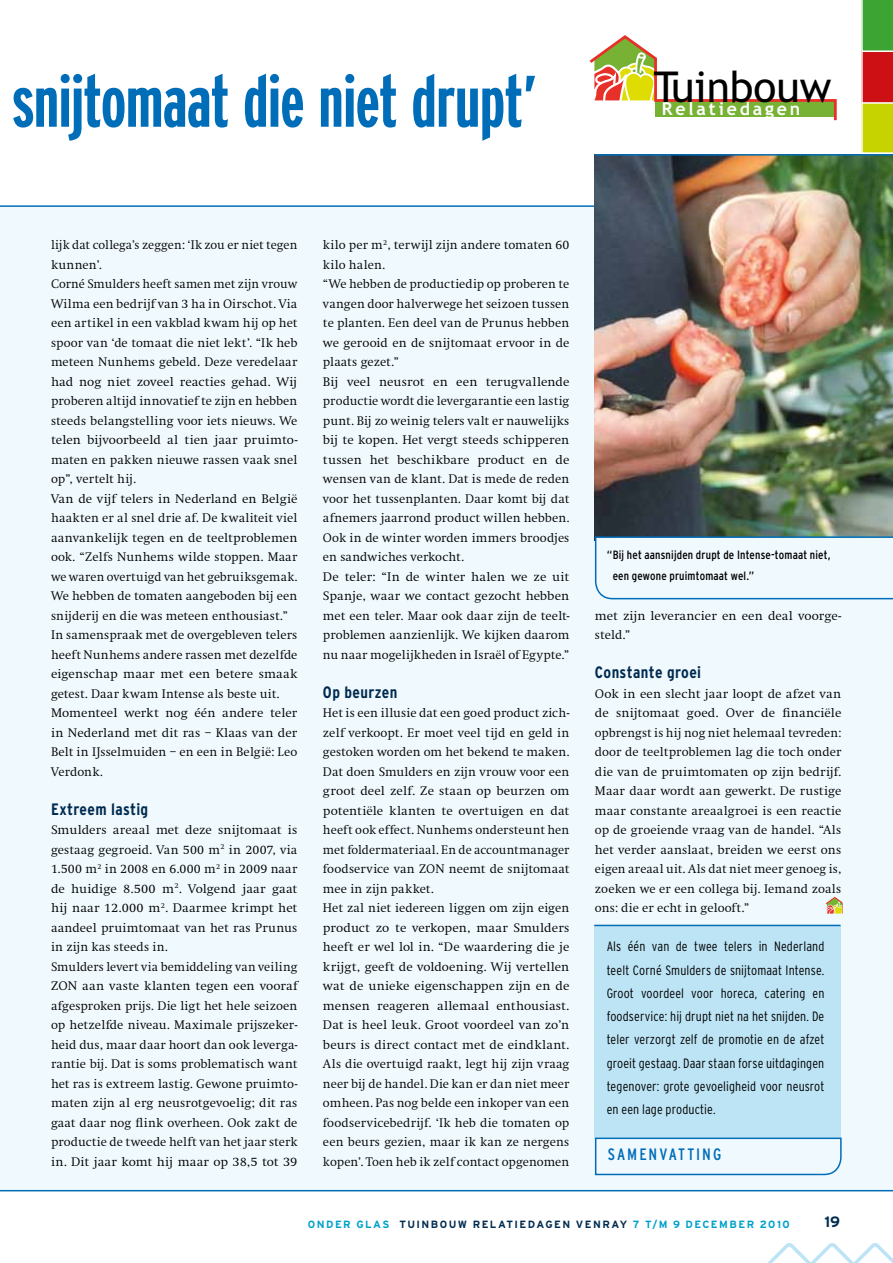
<style>
.page{position:relative;width:893px;height:1263px;background:#fff}
.page>*{position:absolute;margin:0;border:0;box-sizing:border-box;transform-origin:0 0}
.t1{font:700 extra-condensed 72.75px "Interstate";letter-spacing:-.01em;color:#006db8}
.t2{font:42.6px "Trebuchet MS";color:#000}
.t3{font:700 17.7px "Trebuchet MS";letter-spacing:.16em;color:#fff}
.t4{font:700 condensed 16.5px "Interstate";letter-spacing:.02em;color:#002b50}
.t5{font:condensed 16.5px "Interstate";letter-spacing:.12em;color:#006db8}
.t6{font:700 15px "Interstate";color:#002b50}
.t7{font:300 condensed 13.5px/23.2px "Interstate";letter-spacing:.005em;color:#000;text-align:justify}
.t8{font:300 12.9px/19.5px "Swift";letter-spacing:.01em;color:#000}
.t9{font:condensed 12px/21px "Interstate";letter-spacing:.015em;color:#000}
.t10{font:700 10.5px "Interstate";letter-spacing:.135em;color:#00a1ca}
.s1{color:#002b50}
</style>
<div class="page">
<div style="left:0;top:206px;width:893px;height:986px;background:#f0f9fd"></div>
<hr style="left:0;top:205px;width:893px;height:2px;background:#006db8">
<div style="left:0;top:1191px;width:893px;height:72px;background:#fff"></div>
<hr style="left:0;top:1190px;width:893px;height:1px;background:#006db8">
<div style="left:594px;top:926px;width:247px;height:213px;background:#bde4f5"></div>
<svg style="left:826px;top:896px;width:17px;height:18px"></svg>
<svg style="left:594px;top:1137px;width:248px;height:39px"></svg>
<img style="left:595px;top:156px;width:298px;height:380px">
<svg style="left:594px;top:536px;width:299px;height:64px"></svg>
<hr style="left:594px;top:925px;width:247px;height:1px;background:#006db8">
<hr style="left:595px;top:154px;width:298px;height:2px;background:#006db8">
<svg style="left:590px;top:35px;width:247px;height:85px"></svg>
<svg style="left:861px;top:0;width:32px;height:153px;background:#a18a27"></svg>
<svg style="left:767px;top:1243px;width:126px;height:20px"></svg>
<h1 class="t1" style="left:12px;top:61px;width:527px">snijtomaat die niet drupt’</h1>
<h2 class="t2" style="left:654px;top:62px;width:179px">Tuinbouw</h2>
<h3 class="t3" style="left:662px;top:97px;width:140px">Relatiedagen</h3>
<p class="t8" style="left:51px;top:235px;width:248px">lijk dat collega’s zeggen: ‘Ik zou er niet tegen kunnen’.<br>Corné Smulders heeft samen met zijn vrouw Wilma een bedrijf van 3 ha in Oirschot. Via een artikel in een vakblad kwam hij op het spoor van ‘de tomaat die niet lekt’. “Ik heb meteen Nunhems gebeld. Deze veredelaar had nog niet zoveel reacties gehad. Wij proberen altijd innovatief te zijn en hebben steeds belangstelling voor iets nieuws. We telen bijvoorbeeld al tien jaar pruimto&shy;maten en pakken nieuwe rassen vaak snel op”, vertelt hij.<br>Van de vijf telers in Nederland en België haakten er al snel drie af. De kwaliteit viel aanvankelijk tegen en de teeltproblemen ook. “Zelfs Nunhems wilde stoppen. Maar we waren overtuigd van het gebruiksgemak.<br>We hebben de tomaten aangeboden bij een snijderij en die was meteen enthousiast.” In samenspraak met de overgebleven telers heeft Nunhems andere rassen met dezelfde eigenschap maar met een betere smaak getest. Daar kwam Intense als beste uit.<br>Momenteel werkt nog één andere teler in Nederland met dit ras – Klaas van der Belt in IJsselmuiden – en een in België: Leo Verdonk.</p>
<p class="t4" style="left:51px;top:799px;width:99px">Extreem lastig</p>
<p class="t8" style="left:51px;top:820px;width:248px">Smulders areaal met deze snijtomaat is gestaag gegroeid. Van 500 m<sup>2</sup> in 2007, via 1.500 m<sup>2</sup> in 2008 en 6.000 m<sup>2</sup> in 2009 naar de huidige 8.500 m<sup>2</sup>. Volgend jaar gaat hij naar 12.000 m<sup>2</sup>. Daarmee krimpt het aandeel pruimtomaat van het ras Prunus in zijn kas steeds in.<br>Smulders levert via bemiddeling van veiling ZON aan vaste klanten tegen een vooraf afgesproken prijs. Die ligt het hele seizoen op hetzelfde niveau. Maximale prijszeker&shy;heid dus, maar daar hoort dan ook leverga&shy;rantie bij. Dat is soms problematisch want het ras is extreem lastig. Gewone pruimto&shy;maten zijn al erg neusrotgevoelig; dit ras gaat daar nog flink overheen. Ook zakt de productie de tweede helft van het jaar sterk in. Dit jaar komt hij maar op 38,5 tot 39</p>
<p class="t8" style="left:323px;top:235px;width:248px">kilo per m<sup>2</sup>, terwijl zijn andere tomaten 60 kilo halen.<br>“We hebben de productiedip op proberen te vangen door halverwege het seizoen tussen te planten. Een deel van de Prunus hebben we gerooid en de snijtomaat ervoor in de plaats gezet.”<br>Bij veel neusrot en een terugvallende productie wordt die levergarantie een lastig punt. Bij zo weinig telers valt er nauwelijks bij te kopen. Het vergt steeds schipperen tussen het beschikbare product en de wensen van de klant. Dat is mede de reden voor het tussenplanten. Daar komt bij dat afnemers jaarrond product willen hebben.<br>Ook in de winter worden immers broodjes en sandwiches verkocht.<br>De teler: “In de winter halen we ze uit Spanje, waar we contact gezocht hebben met een teler. Maar ook daar zijn de teelt&shy;problemen aanzienlijk. We kijken daarom nu naar mogelijkheden in Israël of Egypte.”</p>
<p class="t4" style="left:323px;top:682px;width:76px">Op beurzen</p>
<p class="t8" style="left:323px;top:703px;width:248px">Het is een illusie dat een goed product zich&shy;zelf verkoopt. Er moet veel tijd en geld in gestoken worden om het bekend te maken.<br>Dat doen Smulders en zijn vrouw voor een groot deel zelf. Ze staan op beurzen om potentiële klanten te overtuigen en dat heeft ook effect. Nunhems ondersteunt hen met foldermateriaal. En de accountmanager foodservice van ZON neemt de snijtomaat mee in zijn pakket.<br>Het zal niet iedereen liggen om zijn eigen product zo te verkopen, maar Smulders heeft er wel lol in. “De waardering die je krijgt, geeft de voldoening. Wij vertellen wat de unieke eigenschappen zijn en de mensen reageren allemaal enthousiast.<br>Dat is heel leuk. Groot voordeel van zo’n beurs is direct contact met de eindklant.<br>Als die overtuigd raakt, legt hij zijn vraag neer bij de handel. Die kan er dan niet meer omheen. Pas nog belde een inkoper van een foodservicebedrijf. ‘Ik heb die tomaten op een beurs gezien, maar ik kan ze nergens kopen’. Toen heb ik zelf contact opgenomen</p>
<p class="t9" style="left:613px;top:544px;width:219px;text-indent:-6px">“Bij het aansnijden drupt de Intense-tomaat niet, een gewone pruimtomaat wel.”</p>
<p class="t8" style="left:595px;top:606px;width:248px">met zijn leverancier en een deal voorge&shy;steld.”</p>
<p class="t4" style="left:595px;top:663px;width:108px">Constante groei</p>
<p class="t8" style="left:595px;top:684px;width:248px;text-align:justify">Ook in een slecht jaar loopt de afzet van de snijtomaat goed. Over de financiële opbrengst is hij nog niet helemaal tevreden: door de teeltproblemen lag die toch onder die van de pruimtomaten op zijn bedrijf.<br>Maar daar wordt aan gewerkt. De rustige maar constante areaalgroei is een reactie op de groeiende vraag van de handel. “Als het verder aanslaat, breiden we eerst ons eigen areaal uit. Als dat niet meer genoeg is, zoeken we er een collega bij. Iemand zoals ons: die er echt in gelooft.”</p>
<p class="t7" style="left:607px;top:935px;width:219px">Als één van de twee telers in Nederland teelt Corné Smulders de snijtomaat Intense.<br>Groot voordeel voor horeca, catering en foodservice: hij drupt niet na het snijden. De teler verzorgt zelf de promotie en de afzet groeit gestaag. Daar staan forse uitdagingen tegenover: grote gevoeligheid voor neusrot en een lage productie.</p>
<p class="t5" style="left:608px;top:1145px;width:115px">SAMENvATTING</p>
<p class="t10" style="left:308px;top:1218px;width:484px">ONDER GLAS <span class="s1">TUINBOUW RELATIEDAGEN VENRAY</span> 7 T/M 9 DECEMBER 2010</p>
<p class="t6" style="left:824px;top:1213px;width:17px">19</p>
</div>
